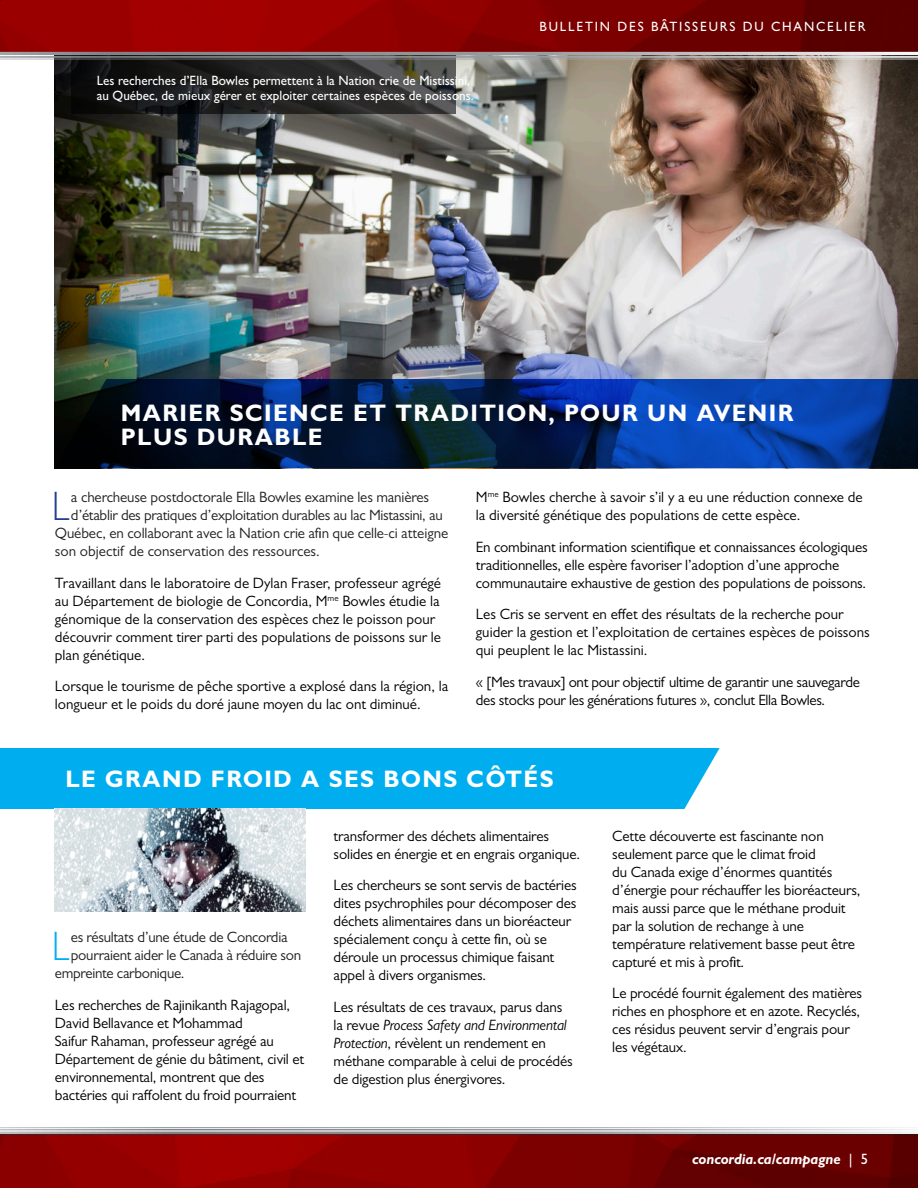
<style>
.page{position:relative;width:918px;height:1188px;background:#fff}
.page>*{position:absolute;margin:0;border:0;box-sizing:border-box;transform-origin:0 0}
.Drop_cap{font:300 41.4px "Gill Sans MT Pro";color:#00aeef;scale:.9 1}
.Drop_cap-2{font:300 41.4px "Gill Sans MT Pro";color:#253f8e;scale:.9 1}
.t1{font:700 24px/24px "Gill Sans MT Pro";letter-spacing:.06em;color:#fff}
.body_text{font:15px/18px "Gill Sans MT Pro";letter-spacing:-.01em;color:#000}
.Drop_cap-3{font:15px "Gill Sans MT Pro";letter-spacing:-.02em;color:#231f20}
.Drop_cap-4{font:15px "Gill Sans MT Pro";color:#231f20}
.t2{font:italic 700 15px "Gill Sans MT Pro";color:#fff}
.t3{font:500 13.5px/15px "Gill Sans MT Pro";color:#fff}
.t4{font:500 13.5px "Gill Sans MT Pro";letter-spacing:.14em;color:#fff}
.s1{font-style:italic}
.s2{font-weight:500;font-style:normal}
</style>
<div class="page">
<div style="left:0;top:749px;width:719px;height:59px;background:#00aeef"></div>
<img style="left:54px;top:808px;width:252px;height:104px">
<img style="left:54px;top:59px;width:864px;height:409px">
<svg style="left:71px;top:59px;width:385px;height:55px;background:#252525"></svg>
<svg style="left:55px;top:379px;width:863px;height:89px;background:#05255c"></svg>
<img style="left:0;top:0;width:918px;height:52px">
<svg style="left:0;top:52px;width:918px;height:7px;background:#939292"></svg>
<svg style="left:0;top:1127px;width:918px;height:8px;background:#afacae"></svg>
<img style="left:0;top:1135px;width:918px;height:53px">
<p class="t3" style="left:97px;top:72px;width:378px">Les recherches d’Ella Bowles permettent à la Nation crie de Mistissini, au Québec, de mieux gérer et exploiter certaines espèces de poissons.</p>
<p class="t4" style="left:540px;top:18px;width:328px">BULLETIN DES BÂTISSEURS DU CHANCELIER</p>
<p class="t1" style="left:121px;top:400px;width:674px">MARIER SCIENCE ET TRADITION, POUR UN AVENIR<br>PLUS DURABLE</p>
<p class="Drop_cap-2" style="left:52px;top:482px;width:21px">L</p>
<p class="Drop_cap-3" style="left:71px;top:489px;width:360px">a chercheuse postdoctorale Ella Bowles examine les manières</p>
<p class="Drop_cap-3" style="left:71px;top:507px;width:373px">d’établir des pratiques d’exploitation durables au lac Mistassini, au</p>
<p class="Drop_cap-3" style="left:55px;top:525px;width:395px">Québec, en collaborant avec la Nation crie afin que celle-ci atteigne</p>
<p class="Drop_cap-4" style="left:55px;top:543px;width:266px">son objectif de conservation des ressources.</p>
<p class="body_text" style="left:55px;top:574px;width:388px">Travaillant dans le laboratoire de Dylan Fraser, professeur agrégé au Département de biologie de Concordia, M<sup>me</sup> Bowles étudie la génomique de la conservation des espèces chez le poisson pour découvrir comment tirer parti des populations de poissons sur le plan génétique.</p>
<p class="body_text" style="left:55px;top:677px;width:395px">Lorsque le tourisme de pêche sportive a explosé dans la région, la longueur et le poids du doré jaune moyen du lac ont diminué.</p>
<p class="body_text" style="left:476px;top:488px;width:388px">M<sup>me</sup> Bowles cherche à savoir s’il y a eu une réduction connexe de la diversité génétique des populations de cette espèce.</p>
<p class="body_text" style="left:476px;top:538px;width:393px">En combinant information scientifique et connaissances écologiques traditionnelles, elle espère favoriser l’adoption d’une approche communautaire exhaustive de gestion des populations de poissons.</p>
<p class="body_text" style="left:476px;top:605px;width:396px">Les Cris se servent en effet des résultats de la recherche pour guider la gestion et l’exploitation de certaines espèces de poissons qui peuplent le lac Mistassini.</p>
<p class="body_text" style="left:476px;top:673px;width:386px">« [Mes travaux] ont pour objectif ultime de garantir une sauvegarde des stocks pour les générations futures », conclut Ella Bowles.</p>
<p class="t1" style="left:65px;top:766px;width:490px">LE GRAND FROID A SES BONS CÔTÉS</p>
<p class="Drop_cap" style="left:52px;top:921px;width:21px">L</p>
<p class="Drop_cap-3" style="left:71px;top:928px;width:218px">es résultats d’une étude de Concordia</p>
<p class="Drop_cap-3" style="left:71px;top:946px;width:232px">pourraient aider le Canada à réduire son</p>
<p class="Drop_cap-3" style="left:55px;top:964px;width:131px">empreinte carbonique.</p>
<p class="body_text" style="left:55px;top:996px;width:251px">Les recherches de Rajinikanth Rajagopal, David Bellavance et Mohammad<br>Saifur Rahaman, professeur agrégé au Département de génie du bâtiment, civil et environnemental, montrent que des bactéries qui raffolent du froid pourraient</p>
<p class="body_text" style="left:334px;top:827px;width:248px">transformer des déchets alimentaires solides en énergie et en engrais organique.</p>
<p class="body_text" style="left:334px;top:876px;width:245px">Les chercheurs se sont servis de bactéries dites psychrophiles pour décomposer des déchets alimentaires dans un bioréacteur spécialement conçu à cette fin, où se déroule un processus chimique faisant appel à divers organismes.</p>
<p class="body_text" style="left:334px;top:998px;width:241px">Les résultats de ces travaux, parus dans la revue <span class="s1">Process Safety and Environmental Protection</span>, révèlent un rendement en méthane comparable à celui de procédés de digestion plus énergivores.</p>
<p class="body_text" style="left:612px;top:827px;width:249px">Cette découverte est fascinante non seulement parce que le climat froid<br>du Canada exige d’énormes quantités d’énergie pour réchauffer les bioréacteurs, mais aussi parce que le méthane produit par la solution de rechange à une température relativement basse peut être capturé et mis à profit.</p>
<p class="body_text" style="left:612px;top:984px;width:251px">Le procédé fournit également des matières riches en phosphore et en azote. Recyclés, ces résidus peuvent servir d’engrais pour les végétaux.</p>
<p class="t2" style="left:692px;top:1150px;width:177px">concordia.ca/campagne <span class="s2">| 5</span></p>
</div>
